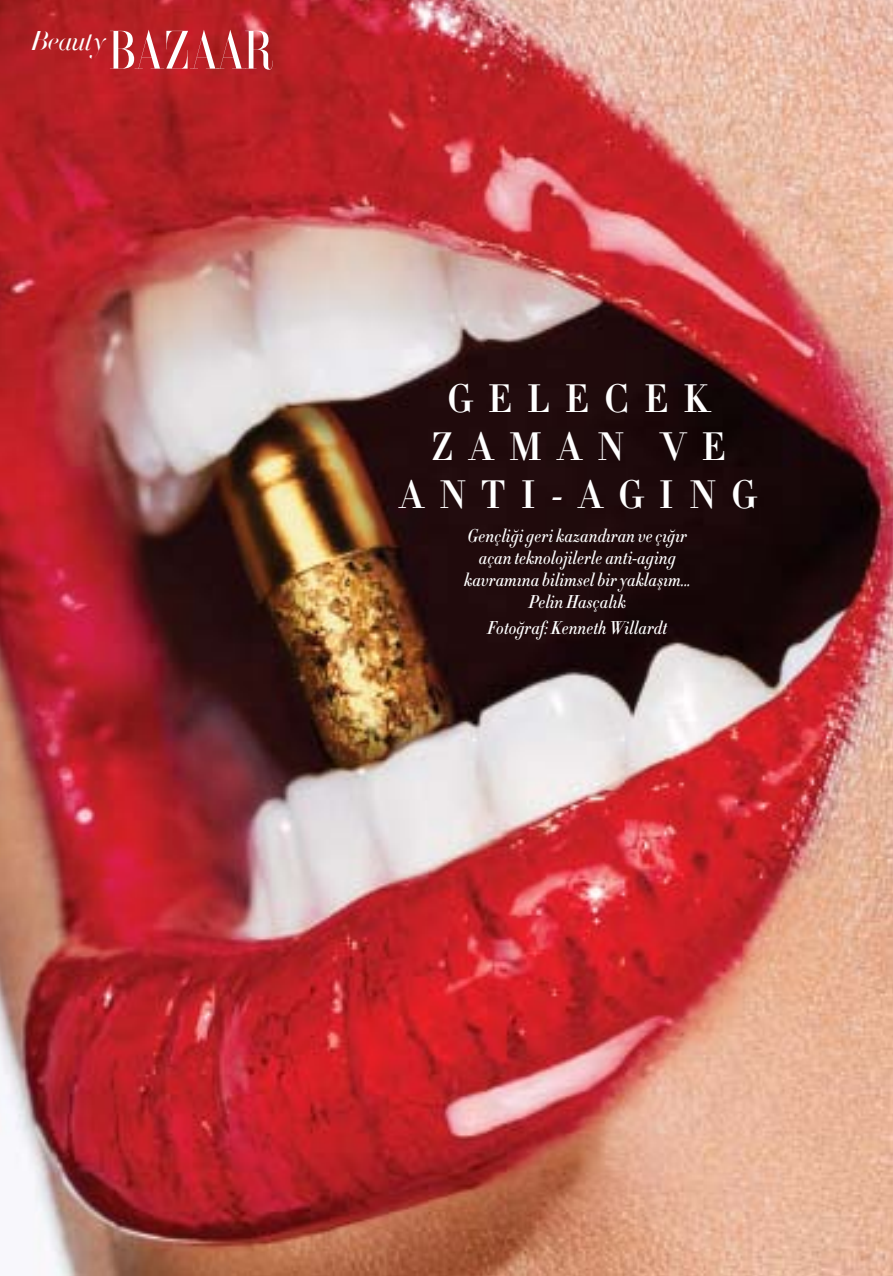
<style>
.page{position:relative;width:893px;height:1276px;background:#fff}
.page>*{position:absolute;margin:0;border:0;box-sizing:border-box;transform-origin:0 0}
.t1{font:39px/48px "Didot HTFM Medium";letter-spacing:.39em;color:#fff;text-align:center}
.t2{font:27px "Didot Ita Disp Ex Lg";color:#fff}
.t3{font:18.15px/22px "Didot HTFM Medium Ital";letter-spacing:.005em;color:#fff;text-align:center;scale:.88 1}
</style>
<div class="page">
<img style="left:0;top:0;width:893px;height:1276px">
<svg style="left:110px;top:30px;width:163px;height:40px"></svg>
<h2 class="t2" style="left:30px;top:23px;width:76px">Beauty</h2>
<h1 class="t1" style="left:399px;top:375px;width:359px">GELECEK<br>ZAMAN VE<br>ANTI-AGING</h1>
<p class="t3" style="left:464px;top:525px;width:259px">Gençliği geri kazandıran ve çığır açan teknolojilerle anti-aging kavramına bilimsel bir yaklaşım...<br>Pelin Hasçalık</p>
<p class="t3" style="left:487px;top:617px;width:206px">Fotoğraf: Kenneth Willardt</p>
</div>
